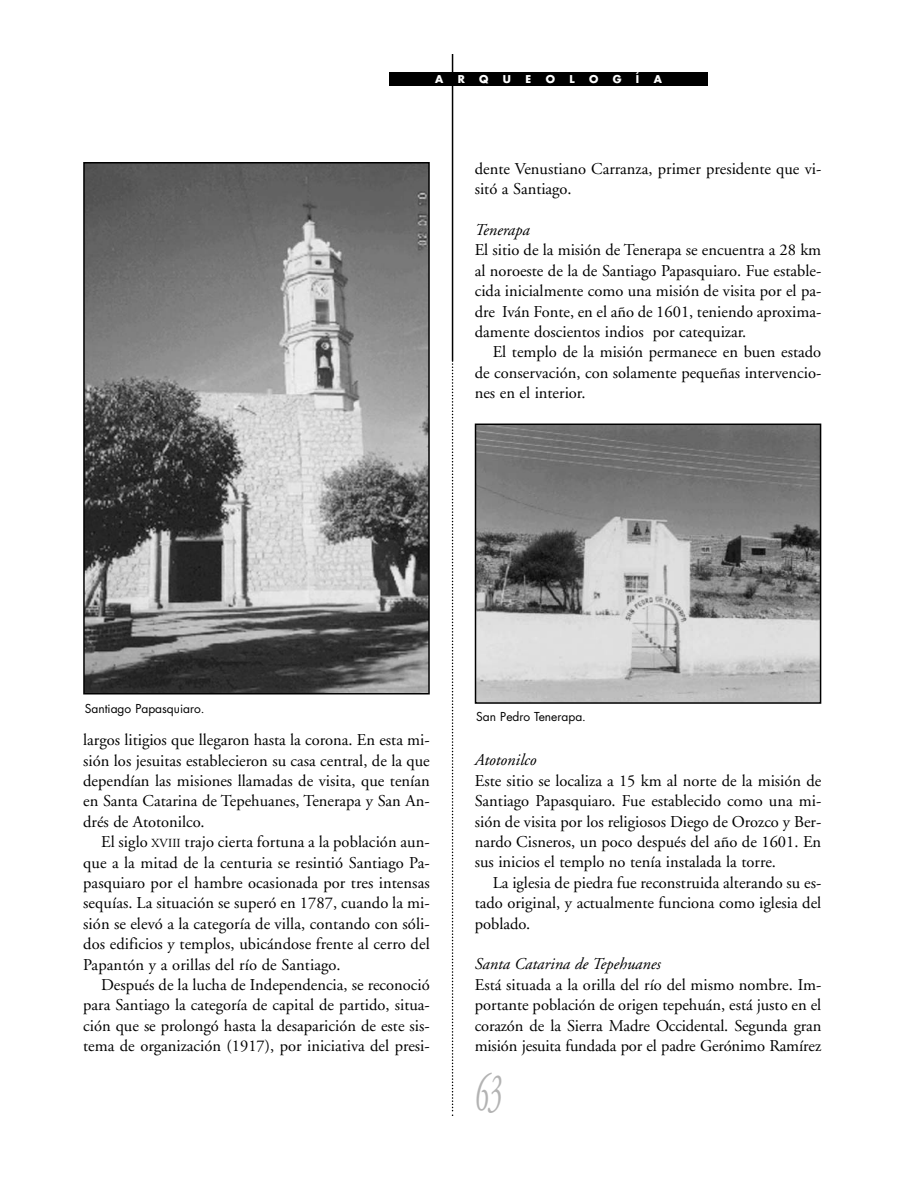
<style>
.page{position:relative;width:918px;height:1188px;background:#fff}
.page>*{position:absolute;margin:0;border:0;box-sizing:border-box;transform-origin:0 0}
.t1{font:italic 54px "Adobe Garamond";color:#b3b3b3;scale:.5 1}
.t2{font:16.5px/20.4px "Adobe Garamond";color:#000;text-align:justify}
.t3{font:italic 16.5px "Adobe Garamond";color:#000}
.t4{font:12px "Futura";color:#000}
.t5{font:700 10.5px "Futura";color:#fff}
.s1{font-size:12.3px}
</style>
<div class="page">
<hr style="left:452px;top:54px;width:1px;height:306px;background:#000">
<svg style="left:452px;top:360px;width:1px;height:756px"></svg>
<div style="left:389px;top:72px;width:319px;height:14px;background:#000"></div>
<img style="left:478px;top:427px;width:340px;height:274px">
<div style="left:475px;top:424px;width:346px;height:280px;border:2px solid #000"></div>
<img style="left:86px;top:165px;width:341px;height:526px">
<div style="left:83px;top:162px;width:347px;height:532px;border:2px solid #000"></div>
<p class="t5" style="left:435px;top:74px;width:10px">A</p>
<p class="t5" style="left:458px;top:74px;width:9px">R</p>
<p class="t5" style="left:479px;top:74px;width:11px">Q</p>
<p class="t5" style="left:503px;top:74px;width:10px">U</p>
<p class="t5" style="left:526px;top:74px;width:7px">E</p>
<p class="t5" style="left:546px;top:74px;width:11px">O</p>
<p class="t5" style="left:569px;top:74px;width:7px">L</p>
<p class="t5" style="left:589px;top:74px;width:11px">O</p>
<p class="t5" style="left:613px;top:74px;width:10px">G</p>
<p class="t5" style="left:636px;top:74px;width:5px">Í</p>
<p class="t5" style="left:654px;top:74px;width:10px">A</p>
<p class="t2" style="left:475px;top:160px;width:348px">dente Venustiano Carranza, primer presidente que vi&shy;sitó a Santiago.</p>
<p class="t3" style="left:475px;top:223px;width:57px">Tenerapa</p>
<p class="t2" style="left:475px;top:242px;width:348px">El sitio de la misión de Tenerapa se encuentra a 28 km al noroeste de la de Santiago Papasquiaro. Fue estable&shy;cida inicialmente como una misión de visita por el pa&shy;dre Iván Fonte, en el año de 1601, teniendo aproxima&shy;damente doscientos indios por catequizar.</p>
<p class="t2" style="left:475px;top:344px;width:348px;text-indent:18px">El templo de la misión permanece en buen estado de conservación, con solamente pequeñas intervencio&shy;nes en el interior.</p>
<p class="t4" style="left:85px;top:703px;width:121px">Santiago Papasquiaro.</p>
<p class="t2" style="left:83px;top:731px;width:348px">largos litigios que llegaron hasta la corona. En esta mi&shy;sión los jesuitas establecieron su casa central, de la que dependían las misiones llamadas de visita, que tenían en Santa Catarina de Tepehuanes, Tenerapa y San An&shy;drés de Atotonilco.</p>
<p class="t2" style="left:83px;top:833px;width:348px;text-indent:18px">El siglo <span class="s1">XVIII</span> trajo cierta fortuna a la población aun&shy;que a la mitad de la centuria se resintió Santiago Pa&shy;pasquiaro por el hambre ocasionada por tres intensas sequías. La situación se superó en 1787, cuando la mi&shy;sión se elevó a la categoría de villa, contando con sóli&shy;dos edificios y templos, ubicándose frente al cerro del Papantón y a orillas del río de Santiago.</p>
<p class="t2" style="left:83px;top:976px;width:348px;text-indent:18px">Después de la lucha de Independencia, se reconoció para Santiago la categoría de capital de partido, situa&shy;ción que se prolongó hasta la desaparición de este sis&shy;tema de organización (1917), por iniciativa del presi-</p>
<p class="t4" style="left:476px;top:711px;width:111px">San Pedro Tenerapa.</p>
<p class="t3" style="left:475px;top:754px;width:63px">Atotonilco</p>
<p class="t2" style="left:475px;top:772px;width:348px">Este sitio se localiza a 15 km al norte de la misión de Santiago Papasquiaro. Fue establecido como una mi&shy;sión de visita por los religiosos Diego de Orozco y Ber&shy;nardo Cisneros, un poco después del año de 1601. En sus inicios el templo no tenía instalada la torre.</p>
<p class="t2" style="left:475px;top:874px;width:348px;text-indent:18px">La iglesia de piedra fue reconstruida alterando su es&shy;tado original, y actualmente funciona como iglesia del poblado.</p>
<p class="t3" style="left:475px;top:958px;width:188px">Santa Catarina de Tepehuanes</p>
<p class="t2" style="left:475px;top:976px;width:348px">Está situada a la orilla del río del mismo nombre. Im&shy;portante población de origen tepehuán, está justo en el corazón de la Sierra Madre Occidental. Segunda gran misión jesuita fundada por el padre Gerónimo Ramírez</p>
<h1 class="t1" style="left:475px;top:1071px;width:55px">63</h1>
</div>
